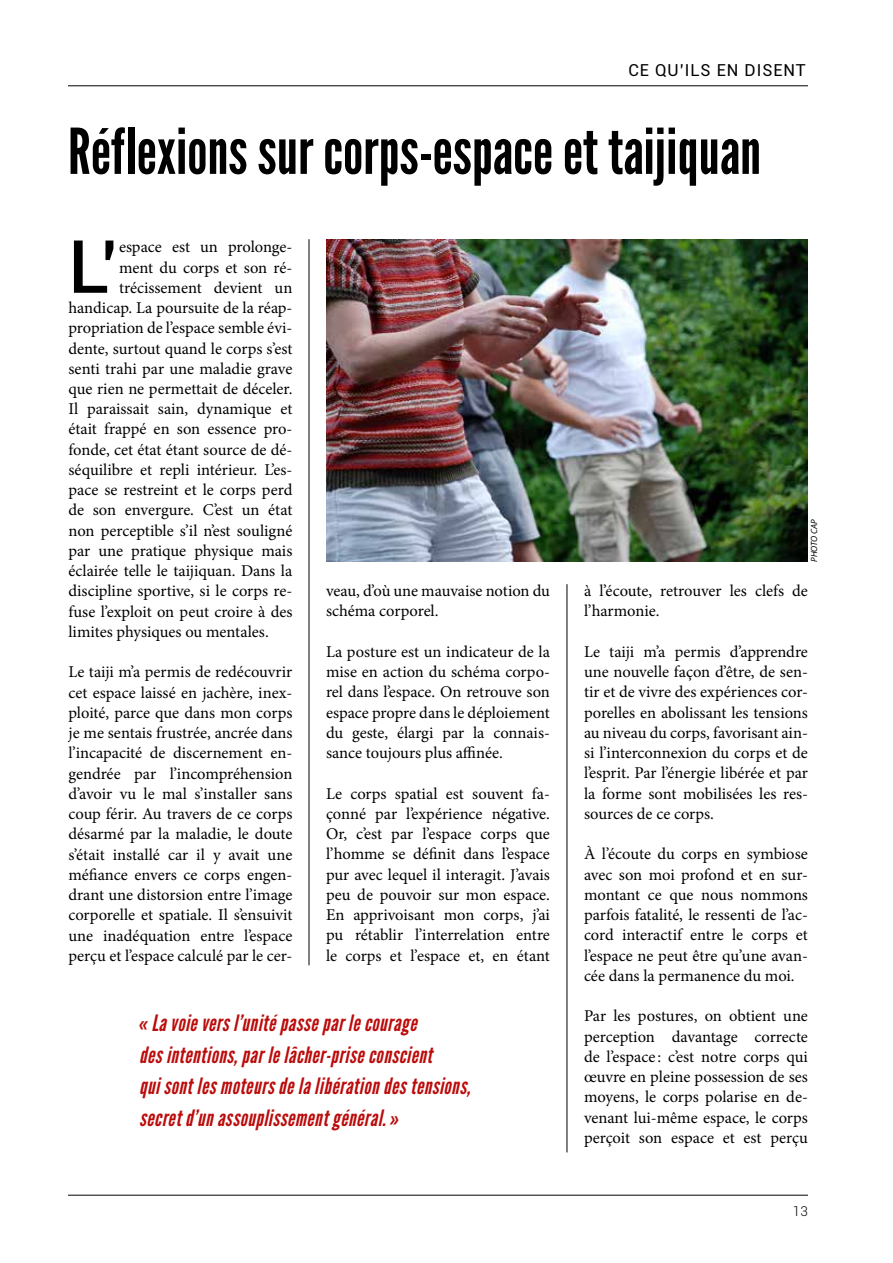
<style>
.page{position:relative;width:893px;height:1263px;background:#fff}
.page>*{position:absolute;margin:0;border:0;box-sizing:border-box;transform-origin:0 0}
.t1{font:500 73.5px "Roboto";color:#000}
.t2{font:63px "League Gothic";color:#000}
.t3{font:italic 22.5px/31.5px "League Gothic";letter-spacing:.02em;color:#bb0b0b}
.t4{font:16.5px/20.2px "Minion Pro";color:#000;text-align:justify}
.t5{font:16.5px "Roboto";color:#000}
.t6{font:300 13.5px "Roboto";color:#000}
.t7{font:italic 9px "Myriad Pro";color:#000}
.s1{font-family:"Myriad Pro";font-weight:700;font-stretch:condensed}
</style>
<div class="page">
<hr style="left:68px;top:85px;width:740px;height:1px;background:#000">
<hr style="left:68px;top:1195px;width:740px;height:1px;background:#000">
<hr style="left:309px;top:239px;width:1px;height:726px;background:#000">
<hr style="left:567px;top:584px;width:1px;height:568px;background:#000">
<img style="left:326px;top:239px;width:482px;height:323px">
<p class="t5" style="left:628px;top:59px;width:66px">CE QU’ILS</p>
<p class="t5" style="left:717px;top:59px;width:51px">EN DISENT</p>
<h2 class="t2" style="left:68px;top:114px;width:695px">Réflexions sur corps-espace et taijiquan</h2>
<h1 class="t1" style="left:68px;top:215px;width:52px">L’</h1>
<p class="t4" style="left:119px;top:237px;width:175px">espace est un prolonge-</p>
<p class="t4" style="left:119px;top:257px;width:175px">ment du corps et son ré-</p>
<p class="t4" style="left:119px;top:277px;width:175px">trécissement devient un</p>
<p class="t4" style="left:68px;top:298px;width:225px">handicap. La poursuite de la réap-</p>
<p class="t4" style="left:68px;top:318px;width:225px">propriation de l’espace semble évi-</p>
<p class="t4" style="left:68px;top:338px;width:225px">dente, surtout quand le corps s’est</p>
<p class="t4" style="left:68px;top:358px;width:225px">senti trahi par une maladie grave</p>
<p class="t4" style="left:68px;top:379px;width:225px">que rien ne permettait de déceler.</p>
<p class="t4" style="left:68px;top:399px;width:225px">Il paraissait sain, dynamique et</p>
<p class="t4" style="left:68px;top:419px;width:225px">était frappé en son essence pro-</p>
<p class="t4" style="left:68px;top:439px;width:225px">fonde, cet état étant source de dé-</p>
<p class="t4" style="left:68px;top:460px;width:225px">séquilibre et repli intérieur. L’es-</p>
<p class="t4" style="left:68px;top:480px;width:225px">pace se restreint et le corps perd</p>
<p class="t4" style="left:68px;top:500px;width:225px">de son envergure. C’est un état</p>
<p class="t4" style="left:68px;top:520px;width:225px">non perceptible s’il n’est souligné</p>
<p class="t4" style="left:68px;top:541px;width:225px">par une pratique physique mais</p>
<p class="t4" style="left:68px;top:561px;width:225px">éclairée telle le taijiquan. Dans la</p>
<p class="t4" style="left:68px;top:581px;width:225px">discipline sportive, si le corps re-</p>
<p class="t4" style="left:68px;top:601px;width:225px">fuse l’exploit on peut croire à des</p>
<p class="t4" style="left:68px;top:622px;width:202px">limites physiques ou mentales.</p>
<p class="t4" style="left:68px;top:662px;width:225px">Le taiji m’a permis de redécouvrir cet espace laissé en jachère, inex&shy;ploité, parce que dans mon corps je me sentais frustrée, ancrée dans l’incapacité de discernement en&shy;gendrée par l’incompréhension d’avoir vu le mal s’installer sans coup férir. Au travers de ce corps désarmé par la maladie, le doute s’était installé car il y avait une méfiance envers ce corps engen&shy;drant une distorsion entre l’image corporelle et spatiale. Il s’ensuivit une inadéquation entre l’espace perçu et l’espace calculé par le cer-</p>
<p class="t4" style="left:326px;top:581px;width:225px">veau, d’où une mauvaise notion du schéma corporel.</p>
<p class="t4" style="left:326px;top:642px;width:225px">La posture est un indicateur de la mise en action du schéma corpo&shy;rel dans l’espace. On retrouve son espace propre dans le déploiement du geste, élargi par la connais&shy;sance toujours plus affinée.</p>
<p class="t4" style="left:326px;top:783px;width:225px">Le corps spatial est souvent fa&shy;çonné par l’expérience négative.<br>Or, c’est par l’espace corps que l’homme se définit dans l’espace pur avec lequel il interagit. J’avais peu de pouvoir sur mon espace.<br>En apprivoisant mon corps, j’ai pu rétablir l’interrelation entre le corps et l’espace et, en étant</p>
<h3 class="t3" style="left:139px;top:1008px;width:333px"><span class="s1">«</span>La voie vers l’unité passe par le courage<br>des intentions, par le lâcher-prise conscient<br>qui sont les moteurs de la libération des tensions, secret d’un assouplissement général. <span class="s1">»</span></h3>
<p class="t7" style="left:808px;top:562px;width:44px;rotate:-90deg">PHOTO CAP</p>
<p class="t4" style="left:584px;top:581px;width:225px">à l’écoute, retrouver les clefs de l’harmonie.</p>
<p class="t4" style="left:584px;top:641px;width:225px">Le taiji m’a permis d’apprendre une nouvelle façon d’être, de sen&shy;tir et de vivre des expériences cor&shy;porelles en abolissant les tensions au niveau du corps, favorisant ain&shy;si l’interconnexion du corps et de l’esprit. Par l’énergie libérée et par la forme sont mobilisées les res&shy;sources de ce corps.</p>
<p class="t4" style="left:584px;top:844px;width:225px">À l’écoute du corps en symbiose avec son moi profond et en sur&shy;montant ce que nous nommons parfois fatalité, le ressenti de l’ac&shy;cord interactif entre le corps et l’espace ne peut être qu’une avan&shy;cée dans la permanence du moi.</p>
<p class="t4" style="left:584px;top:1006px;width:225px">Par les postures, on obtient une perception davantage correcte de l’espace : c’est notre corps qui œuvre en pleine possession de ses moyens, le corps polarise en de&shy;venant lui-même espace, le corps perçoit son espace et est perçu</p>
<p class="t6" style="left:793px;top:1201px;width:16px">13</p>
</div>
